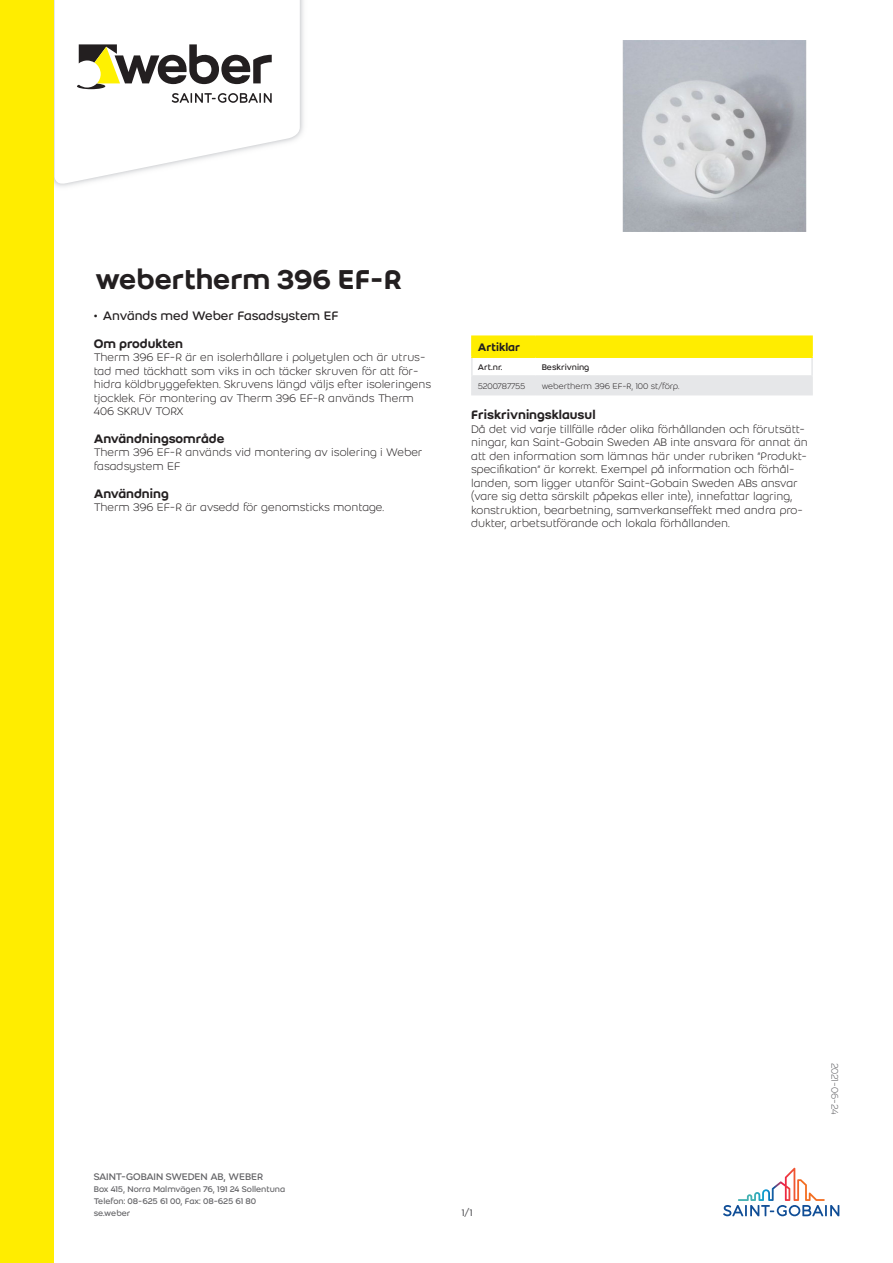
<style>
.page{position:relative;width:893px;height:1263px;background:#fff}
.page>*{position:absolute;margin:0;border:0;box-sizing:border-box;transform-origin:0 0}
.Product_name{font:500 30px "Weber";letter-spacing:-.005em;color:#231f20}
.Second_header{font:500 13.5px "Weber";color:#231f20}
.t1{font:13.5px "Weber";color:#231f20}
.Body_text{font:300 12px/13.5px "Weber";color:#231f20}
.column_header_1_colu{font:500 12px "Weber";color:#231f20}
.t2{font:10.5px "Weber";letter-spacing:-.01em;color:#636366}
.Last_modification_da{font:300 10.5px "Weber";letter-spacing:-.02em;color:#636366}
.t3{font:9px/12px "Weber";letter-spacing:-.005em;color:#636366}
.column_2{font:300 9px "Weber";color:#231f20}
.column_header_2_colu{font:9px "Weber";color:#231f20}
.column_1{font:300 9px "Weber";letter-spacing:-.02em;color:#231f20}
</style>
<div class="page">
<img style="left:54px;top:0;width:250px;height:187px">
<svg style="left:55px;top:0;width:245px;height:186px"></svg>
<svg style="left:77px;top:44px;width:195px;height:59px"></svg>
<div style="left:0;top:0;width:54px;height:1263px;background:#ffed00"></div>
<svg style="left:723px;top:1168px;width:116px;height:48px"></svg>
<hr style="left:471px;top:335px;width:65px;height:2px;background:#ffed00">
<hr style="left:536px;top:335px;width:277px;height:2px;background:#ffed00">
<svg style="left:471px;top:336px;width:342px;height:58px"></svg>
<hr style="left:471px;top:394px;width:65px;height:1px;background:#e6e7e9">
<hr style="left:536px;top:394px;width:277px;height:1px;background:#e6e7e9">
<img style="left:622px;top:40px;width:185px;height:192px">
<p class="Product_name" style="left:95px;top:257px;width:308px">webertherm 396 EF-R</p>
<p class="t1" style="left:94px;top:306px;width:246px">• Används med Weber Fasadsystem EF</p>
<p class="Second_header" style="left:94px;top:333px;width:91px">Om produkten</p>
<p class="Body_text" style="left:94px;top:350px;width:339px">Therm 396 EF-R är en isolerhållare i polyetylen och är utrus&shy;tad med täckhatt som viks in och täcker skruven för att för&shy;hidra köldbryggefekten. Skruvens längd väljs efter isoleringens tjocklek. För montering av Therm 396 EF-R används Therm 406 SKRUV TORX</p>
<p class="Second_header" style="left:94px;top:429px;width:132px">Användningsområde</p>
<p class="Body_text" style="left:94px;top:445px;width:330px">Therm 396 EF-R används vid montering av isolering i Weber fasadsystem EF</p>
<p class="Second_header" style="left:94px;top:483px;width:77px">Användning</p>
<p class="Body_text" style="left:94px;top:500px;width:292px">Therm 396 EF-R är avsedd för genomsticks montage.</p>
<p class="column_header_1_colu" style="left:478px;top:338px;width:44px">Artiklar</p>
<p class="column_header_2_colu" style="left:478px;top:361px;width:26px">Art.nr.</p>
<p class="column_header_2_colu" style="left:542px;top:361px;width:49px">Beskrivning</p>
<p class="column_1" style="left:478px;top:380px;width:49px">5200787755</p>
<p class="column_2" style="left:542px;top:380px;width:139px">webertherm 396 EF-R, 100 st/förp.</p>
<p class="Second_header" style="left:471px;top:405px;width:126px">Friskrivningsklausul</p>
<p class="Body_text" style="left:471px;top:422px;width:338px">Då det vid varje tillfälle råder olika förhållanden och förutsätt&shy;ningar, kan Saint-Gobain Sweden AB inte ansvara för annat än att den information som lämnas här under rubriken ”Produkt&shy;specifikation” är korrekt. Exempel på information och förhål&shy;landen, som ligger utanför Saint-Gobain Sweden ABs ansvar (vare sig detta särskilt påpekas eller inte), innefattar lagring, konstruktion, bearbetning, samverkanseffekt med andra pro&shy;dukter, arbetsutförande och lokala förhållanden.</p>
<p class="t2" style="left:94px;top:1169px;width:171px">SAINT-GOBAIN SWEDEN AB, WEBER</p>
<p class="t3" style="left:94px;top:1183px;width:193px">Box 415, Norra Malmvägen 76, 191 24 Sollentuna<br>Telefon: 08-625 61 00, Fax: 08-625 61 80 se.weber</p>
<p class="t2" style="left:462px;top:1205px;width:12px">1/1</p>
<p class="Last_modification_da" style="left:842px;top:1062px;width:53px;rotate:90deg">2021-06-24</p>
</div>
